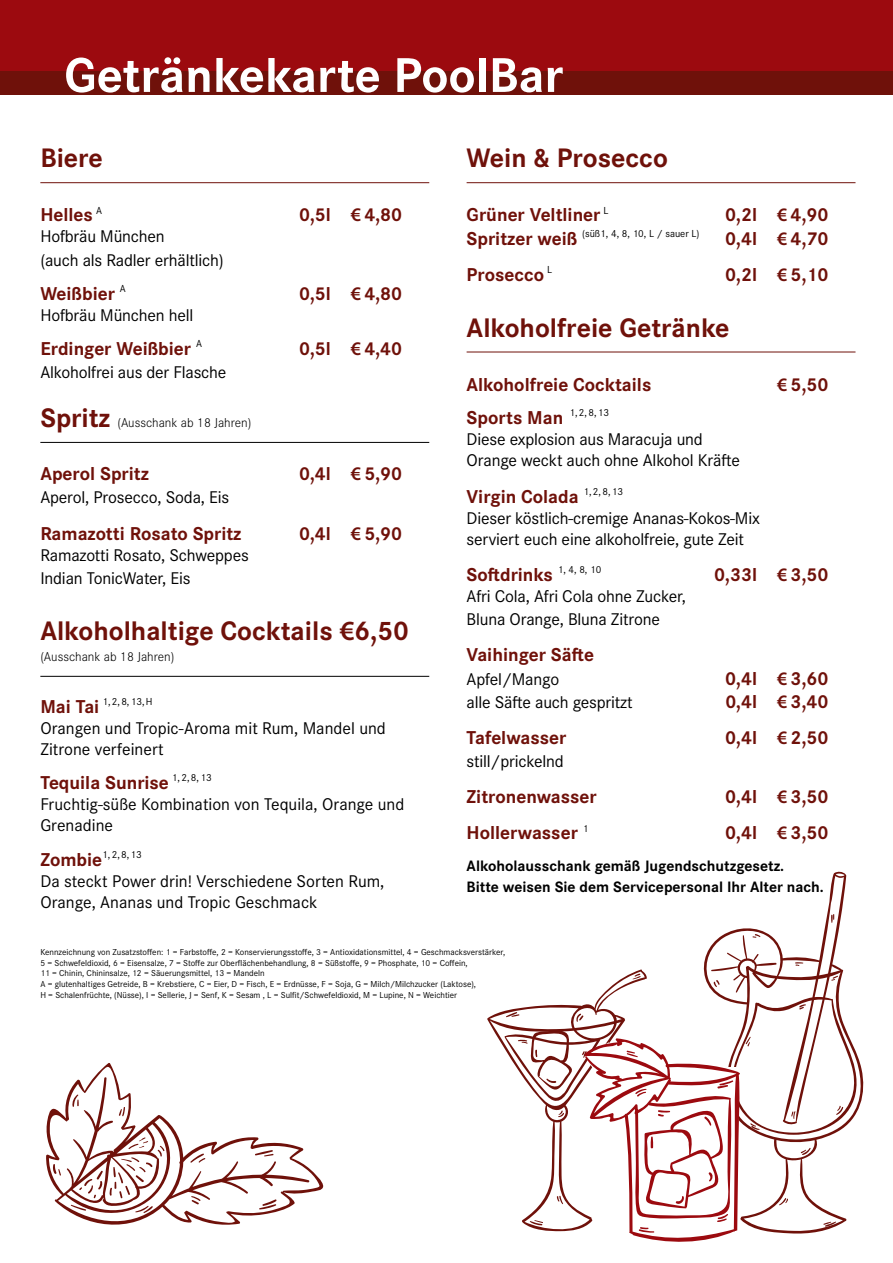
<style>
.page{position:relative;width:893px;height:1263px;background:#fff}
.page>*{position:absolute;margin:0;border:0;box-sizing:border-box;transform-origin:0 0}
.t1{font:700 50.55px "Corporate S Pro";color:#fff}
.t2{font:700 27.75px "Corporate S Pro";color:#6f110a}
.t3{font:700 19.35px "Corporate S Pro";color:#6f110a}
.t4{font:17.55px/21.1px "Corporate S Pro";letter-spacing:-.01em;color:#000}
.t5{font:700 15.6px/20.9px "Corporate S Pro";color:#000}
.t6{font:300 13.35px "Corporate S Pro";color:#000}
.t7{font:10.5px "Corporate S Pro";color:#000}
.t8{font:9px/10.8px "Corporate S Pro";color:#000}
.s1{font-family:"Myriad Pro";font-weight:600}
.s2{font-weight:700;font-size:27.75px;color:#6f110a}
.s3{font-weight:700;font-size:19.35px;color:#6f110a}
.s4{font-family:"Myriad Pro";font-weight:600;font-size:19.05px}
.s5{font-size:19.05px}
</style>
<div class="page">
<div style="left:0;top:0;width:893px;height:77px;background:#9c0a0f"></div>
<div style="left:0;top:71px;width:893px;height:23px;background:#6f110a"></div>
<svg style="left:703px;top:871px;width:161px;height:363px"></svg>
<svg style="left:823px;top:1221px;width:13px;height:6px"></svg>
<svg style="left:779px;top:1198px;width:9px;height:7px"></svg>
<svg style="left:800px;top:1148px;width:11px;height:7px"></svg>
<svg style="left:836px;top:1105px;width:7px;height:10px"></svg>
<svg style="left:791px;top:1111px;width:5px;height:8px"></svg>
<svg style="left:799px;top:1004px;width:7px;height:6px"></svg>
<svg style="left:831px;top:975px;width:7px;height:6px"></svg>
<svg style="left:795px;top:962px;width:8px;height:4px"></svg>
<svg style="left:831px;top:914px;width:3px;height:9px"></svg>
<svg style="left:752px;top:934px;width:9px;height:4px"></svg>
<svg style="left:46px;top:1063px;width:278px;height:162px"></svg>
<svg style="left:135px;top:1205px;width:18px;height:8px"></svg>
<svg style="left:109px;top:1137px;width:56px;height:62px"></svg>
<svg style="left:53px;top:1164px;width:8px;height:12px"></svg>
<svg style="left:72px;top:1094px;width:7px;height:13px"></svg>
<svg style="left:119px;top:1107px;width:6px;height:9px"></svg>
<svg style="left:190px;top:1153px;width:16px;height:10px"></svg>
<svg style="left:259px;top:1199px;width:18px;height:10px"></svg>
<svg style="left:255px;top:1150px;width:19px;height:6px"></svg>
<svg style="left:71px;top:1204px;width:15px;height:7px"></svg>
<svg style="left:191px;top:1196px;width:10px;height:9px"></svg>
<svg style="left:487px;top:969px;width:273px;height:273px"></svg>
<hr style="left:40px;top:182px;width:389px;height:1px;background:#6f110a">
<hr style="left:40px;top:442px;width:389px;height:1px;background:#000">
<hr style="left:40px;top:676px;width:389px;height:1px;background:#000">
<hr style="left:467px;top:182px;width:388px;height:1px;background:#6f110a">
<hr style="left:467px;top:352px;width:388px;height:1px;background:#6f110a">
<h1 class="t1" style="left:64px;top:35px;width:501px">Getränkekarte PoolBar</h1>
<h2 class="t2" style="left:40px;top:136px;width:64px">Biere</h2>
<p class="t3" style="left:40px;top:200px;width:63px">Helles <sup>A</sup></p>
<p class="t3" style="left:299px;top:200px;width:105px">0,5l <span class="s1">€</span> 4,80</p>
<p class="t4" style="left:40px;top:224px;width:185px;line-height:23.1px">Hofbräu München<br>(auch als Radler erhältlich)</p>
<p class="t3" style="left:40px;top:278px;width:87px">Weißbier <sup>A</sup></p>
<p class="t3" style="left:299px;top:278px;width:105px">0,5l <span class="s1">€</span> 4,80</p>
<p class="t4" style="left:40px;top:303px;width:155px">Hofbräu München hell</p>
<p class="t3" style="left:40px;top:333px;width:163px">Erdinger Weißbier <sup>A</sup></p>
<p class="t3" style="left:299px;top:333px;width:105px">0,5l <span class="s1">€</span> 4,40</p>
<p class="t4" style="left:40px;top:360px;width:188px">Alkoholfrei aus der Flasche</p>
<p class="t6" style="left:40px;top:413px;width:213px"><span class="s2">Spritz</span> (Ausschank ab 18 Jahren)</p>
<p class="t3" style="left:40px;top:459px;width:110px">Aperol Spritz</p>
<p class="t3" style="left:299px;top:459px;width:105px">0,4l <span class="s1">€</span> 5,90</p>
<p class="t4" style="left:40px;top:486px;width:190px">Aperol, Prosecco, Soda, Eis</p>
<p class="t3" style="left:40px;top:518px;width:203px">Ramazotti Rosato Spritz</p>
<p class="t3" style="left:299px;top:518px;width:105px">0,4l <span class="s1">€</span> 5,90</p>
<p class="t4" style="left:40px;top:542px;width:210px;line-height:23.1px">Ramazotti Rosato, Schweppes<br>Indian TonicWater, Eis</p>
<h2 class="t2" style="left:40px;top:609px;width:370px">Alkoholhaltige Cocktails <span class="s1">€</span>6,50</h2>
<p class="t6" style="left:40px;top:647px;width:136px">(Ausschank ab 18 Jahren)</p>
<p class="t7" style="left:40px;top:694px;width:114px"><span class="s3">Mai Tai</span> 1, 2, 8, 13, H</p>
<p class="t4" style="left:40px;top:716px;width:347px">Orangen und Tropic-Aroma mit Rum, Mandel und<br>Zitrone verfeinert</p>
<p class="t3" style="left:40px;top:767px;width:173px">Tequila Sunrise <sup>1,</sup> <sup>2,</sup> <sup>8,</sup> <sup>13</sup></p>
<p class="t4" style="left:40px;top:793px;width:366px">Fruchtig-süße Kombination von Tequila, Orange und<br>Grenadine</p>
<p class="t7" style="left:40px;top:847px;width:103px"><span class="s3">Zombie</span>1, 2, 8, 13</p>
<p class="t4" style="left:40px;top:869px;width:346px">Da steckt Power drin! Verschiedene Sorten Rum,<br>Orange, Ananas und Tropic Geschmack</p>
<h2 class="t2" style="left:467px;top:136px;width:203px">Wein &amp; Prosecco</h2>
<p class="t3" style="left:467px;top:200px;width:144px">Grüner Veltliner <sup>L</sup></p>
<p class="t3" style="left:725px;top:200px;width:105px">0,2l <span class="s4">€</span> 4,90</p>
<p class="t7" style="left:467px;top:226px;width:234px"><span class="s3">Spritzer weiß</span> (süß1, 4, 8, 10, L / sauer L)</p>
<p class="t3" style="left:725px;top:223px;width:105px">0,4l <span class="s4">€</span> 4,70</p>
<p class="t3" style="left:467px;top:259px;width:87px">Prosecco <sup>L</sup></p>
<p class="t3" style="left:725px;top:259px;width:105px">0,2l <span class="s4">€</span> 5,10</p>
<h2 class="t2" style="left:467px;top:306px;width:264px">Alkoholfreie Getränke</h2>
<p class="t3" style="left:467px;top:369px;width:186px">Alkoholfreie Cocktails</p>
<p class="t3" style="left:777px;top:369px;width:53px"><span class="s4">€</span> 5,50</p>
<p class="t3" style="left:467px;top:402px;width:144px">Sports Man <sup>1,</sup> <sup>2,</sup> <sup>8,</sup> <sup>13</sup></p>
<p class="t4" style="left:467px;top:428px;width:275px">Diese explosion aus Maracuja und<br>Orange weckt auch ohne Alkohol Kräfte</p>
<p class="t3" style="left:467px;top:481px;width:158px">Virgin Colada <sup>1,</sup> <sup>2,</sup> <sup>8,</sup> <sup>13</sup></p>
<p class="t4" style="left:467px;top:506px;width:295px">Dieser köstlich-cremige Ananas-Kokos-Mix serviert euch eine alkoholfreie, gute Zeit</p>
<p class="t3" style="left:467px;top:559px;width:136px">Softdrinks <sup>1,</sup> <sup>4,</sup> <sup>8,</sup> <sup>10</sup></p>
<p class="t3" style="left:714px;top:559px;width:116px">0,33l <span class="s4">€</span> 3,50</p>
<p class="t4" style="left:467px;top:584px;width:221px;line-height:23px">Afri Cola, Afri Cola ohne Zucker,<br>Bluna Orange, Bluna Zitrone</p>
<p class="t3" style="left:467px;top:640px;width:129px">Vaihinger Säfte</p>
<p class="t4" style="left:467px;top:667px;width:94px">Apfel/Mango</p>
<p class="t3" style="left:725px;top:663px;width:105px">0,4l <span class="s4">€</span> 3,60</p>
<p class="t4" style="left:467px;top:690px;width:167px">alle Säfte auch gespritzt</p>
<p class="t3" style="left:725px;top:686px;width:105px"><span class="s5">0</span>,4l <span class="s4">€</span> 3,40</p>
<p class="t3" style="left:467px;top:722px;width:101px">Tafelwasser</p>
<p class="t3" style="left:725px;top:722px;width:105px">0,4l <span class="s4">€</span> 2,50</p>
<p class="t4" style="left:467px;top:749px;width:99px">still/prickelnd</p>
<p class="t3" style="left:467px;top:781px;width:132px">Zitronenwasser</p>
<p class="t3" style="left:725px;top:781px;width:105px">0,4l <span class="s4">€</span> 3,50</p>
<p class="t3" style="left:467px;top:818px;width:123px">Hollerwasser <sup>1</sup></p>
<p class="t3" style="left:725px;top:818px;width:105px">0,4l <span class="s4">€</span> 3,50</p>
<p class="t5" style="left:467px;top:854px;width:359px">Alkoholausschank gemäß Jugendschutzgesetz.<br>Bitte weisen Sie dem Servicepersonal Ihr Alter nach.</p>
<p class="t8" style="left:40px;top:946px;width:466px">Kennzeichnung von Zusatzstoffen: 1 = Farbstoffe, 2 = Konservierungsstoffe, 3 = Antioxidationsmittel, 4 = Geschmacksverstärker, 5 = Schwefeldioxid, 6 = Eisensalze, 7 = Stoffe zur Oberflächenbehandlung, 8 = Süßstoffe, 9 = Phosphate, 10 = Coffein,<br>11 = Chinin, Chininsalze, 12 = Säuerungsmittel, 13 = Mandeln<br>A = glutenhaltiges Getreide, B = Krebstiere, C = Eier, D = Fisch, E = Erdnüsse, F = Soja, G = Milch/Milchzucker (Laktose),<br>H = Schalenfrüchte, (Nüsse), I = Sellerie, J = Senf, K = Sesam , L = Sulfit/Schwefeldioxid, M = Lupine, N = Weichtier</p>
</div>
